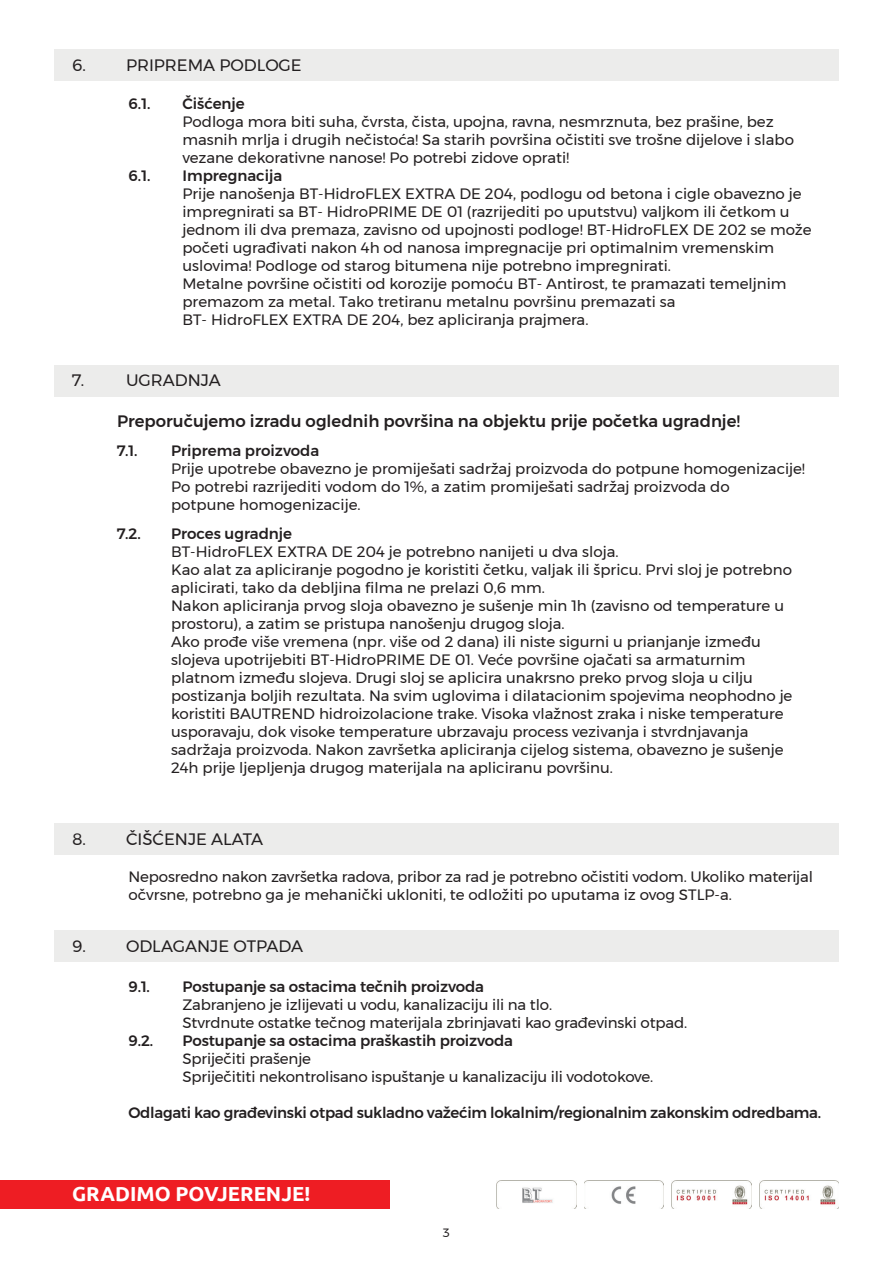
<style>
.page{position:relative;width:893px;height:1263px;background:#fff}
.page>*{position:absolute;margin:0;border:0;box-sizing:border-box;transform-origin:0 0}
.t1{font:700 20.25px "Ubuntu";color:#fff}
.t2{font:500 16.5px "Montserrat";color:#231f20}
.t3{font:16.5px "Montserrat";color:#231f20}
.t4{font:15px/18px "Montserrat";color:#231f20}
.t5{font:500 15px "Montserrat";letter-spacing:-.01em;color:#231f20}
.t6{font:12px "Montserrat";color:#231f20}
</style>
<div class="page">
<div style="left:54px;top:365px;width:785px;height:31px;background:#ececeb"></div>
<div style="left:54px;top:823px;width:785px;height:32px;background:#ececeb"></div>
<div style="left:54px;top:930px;width:785px;height:32px;background:#ececeb"></div>
<div style="left:0;top:1180px;width:390px;height:29px;background:#ee1d23"></div>
<img style="left:496px;top:1180px;width:80px;height:29px">
<img style="left:759px;top:1180px;width:80px;height:29px">
<img style="left:672px;top:1180px;width:79px;height:29px">
<img style="left:584px;top:1180px;width:80px;height:29px">
<div style="left:54px;top:50px;width:785px;height:31px;background:#ececeb"></div>
<p class="t3" style="left:72px;top:52px;width:15px">6.</p>
<p class="t3" style="left:126px;top:52px;width:177px">PRIPREMA PODLOGE</p>
<p class="t5" style="left:128px;top:92px;width:23px">6.1.</p>
<p class="t5" style="left:182px;top:92px;width:64px">Čišćenje</p>
<p class="t4" style="left:182px;top:112px;width:613px">Podloga mora biti suha, čvrsta, čista, upojna, ravna, nesmrznuta, bez prašine, bez masnih mrlja i drugih nečistoća! Sa starih površina očistiti sve trošne dijelove i slabo vezane dekorativne nanose! Po potrebi zidove oprati!</p>
<p class="t5" style="left:128px;top:164px;width:23px">6.1.</p>
<p class="t5" style="left:182px;top:164px;width:101px">Impregnacija</p>
<p class="t4" style="left:182px;top:184px;width:631px">Prije nanošenja BT-HidroFLEX EXTRA DE 204, podlogu od betona i cigle obavezno je impregnirati sa BT- HidroPRIME DE 01 (razrijediti po uputstvu) valjkom ili četkom u jednom ili dva premaza, zavisno od upojnosti podloge! BT-HidroFLEX DE 202 se može početi ugrađivati nakon 4h od nanosa impregnacije pri optimalnim vremenskim uslovima! Podloge od starog bitumena nije potrebno impregnirati.<br>Metalne površine očistiti od korozije pomoću BT- Antirost, te pramazati temeljnim premazom za metal. Tako tretiranu metalnu površinu premazati sa<br>BT- HidroFLEX EXTRA DE 204, bez apliciranja prajmera.</p>
<p class="t3" style="left:72px;top:368px;width:14px">7.</p>
<p class="t3" style="left:126px;top:368px;width:96px">UGRADNJA</p>
<p class="t2" style="left:117px;top:409px;width:624px">Preporučujemo izradu oglednih površina na objektu prije početka ugradnje!</p>
<p class="t5" style="left:117px;top:439px;width:22px">7.1.</p>
<p class="t5" style="left:171px;top:439px;width:150px">Priprema proizvoda</p>
<p class="t4" style="left:171px;top:460px;width:635px">Prije upotrebe obavezno je promiješati sadržaj proizvoda do potpune homogenizacije!<br>Po potrebi razrijediti vodom do 1%, a zatim promiješati sadržaj proizvoda do<br>potpune homogenizacije.</p>
<p class="t5" style="left:117px;top:522px;width:25px">7.2.</p>
<p class="t5" style="left:171px;top:522px;width:123px">Proces ugradnje</p>
<p class="t4" style="left:171px;top:542px;width:623px">BT-HidroFLEX EXTRA DE 204 je potrebno nanijeti u dva sloja.<br>Kao alat za apliciranje pogodno je koristiti četku, valjak ili špricu. Prvi sloj je potrebno aplicirati, tako da debljina filma ne prelazi 0,6 mm.<br>Nakon apliciranja prvog sloja obavezno je sušenje min 1h (zavisno od temperature u prostoru), a zatim se pristupa nanošenju drugog sloja.<br>Ako prođe više vremena (npr. više od 2 dana) ili niste sigurni u prianjanje između slojeva upotrijebiti BT-HidroPRIME DE 01. Veće površine ojačati sa armaturnim platnom između slojeva. Drugi sloj se aplicira unakrsno preko prvog sloja u cilju postizanja boljih rezultata. Na svim uglovima i dilatacionim spojevima neophodno je koristiti BAUTREND hidroizolacione trake. Visoka vlažnost zraka i niske temperature usporavaju, dok visoke temperature ubrzavaju process vezivanja i stvrdnjavanja sadržaja proizvoda. Nakon završetka apliciranja cijelog sistema, obavezno je sušenje 24h prije ljepljenja drugog materijala na apliciranu površinu.</p>
<p class="t3" style="left:72px;top:826px;width:15px">8.</p>
<p class="t3" style="left:126px;top:826px;width:139px">ČIŠĆENJE ALATA</p>
<p class="t4" style="left:128px;top:867px;width:686px">Neposredno nakon završetka radova, pribor za rad je potrebno očistiti vodom. Ukoliko materijal očvrsne, potrebno ga je mehanički ukloniti, te odložiti po uputama iz ovog STLP-a.</p>
<p class="t3" style="left:72px;top:933px;width:15px">9.</p>
<p class="t3" style="left:126px;top:933px;width:178px">ODLAGANJE OTPADA</p>
<p class="t5" style="left:128px;top:974px;width:23px">9.1.</p>
<p class="t5" style="left:182px;top:974px;width:303px">Postupanje sa ostacima tečnih proizvoda</p>
<p class="t4" style="left:182px;top:995px;width:506px">Zabranjeno je izlijevati u vodu, kanalizaciju ili na tlo.<br>Stvrdnute ostatke tečnog materijala zbrinjavati kao građevinski otpad.</p>
<p class="t5" style="left:128px;top:1028px;width:26px">9.2.</p>
<p class="t5" style="left:182px;top:1028px;width:332px">Postupanje sa ostacima praškastih proizvoda</p>
<p class="t4" style="left:182px;top:1049px;width:472px">Spriječiti prašenje<br>Spriječititi nekontrolisano ispuštanje u kanalizaciju ili vodotokove.</p>
<p class="t5" style="left:128px;top:1100px;width:694px">Odlagati kao građevinski otpad sukladno važećim lokalnim/regionalnim zakonskim odredbama.</p>
<h1 class="t1" style="left:72px;top:1182px;width:240px">GRADIMO POVJERENJE!</h1>
<p class="t6" style="left:443px;top:1223px;width:9px">3</p>
</div>
